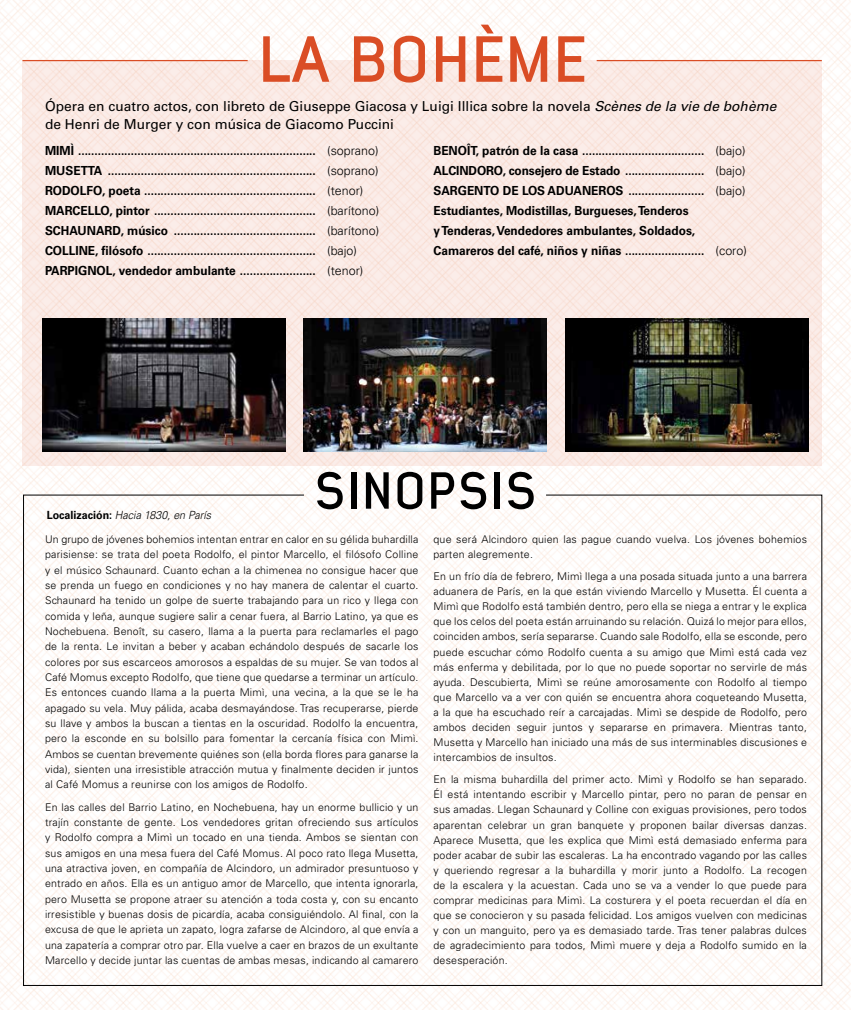
<style>
.page{position:relative;width:851px;height:1010px;background:#fff}
.page>*{position:absolute;margin:0;border:0;box-sizing:border-box;transform-origin:0 0}
.t1{font:700 62.5px "Early Times";letter-spacing:.01em;color:#da4d25}
.t2{font:700 50px "Early Times";letter-spacing:.01em;color:#000}
.t3{font:13.75px/18.1px "Univers LT Std";color:#000}
.t4{font:700 12.5px/20px "Univers LT Std";color:#000;text-align:justify;scale:.95 1}
.t5{font:300 12.5px/20px "Univers LT Std";color:#000}
.t6{font:italic 300 11.25px "Univers LT Std";color:#000;scale:.95 1}
.t7{font:300 10.62px/15.4px "Univers LT Std";letter-spacing:.02em;color:#000;text-align:justify}
.s1{font-style:italic}
.s2{font-weight:700;font-style:normal}
</style>
<div class="page">
<img style="left:0;top:0;width:850px;height:1010px">
<svg style="left:23px;top:494px;width:799px;height:492px"></svg>
<div style="left:22px;top:61px;width:799px;height:405px;background:linear-gradient(to right,#f8e7e2,#f8e7e1)"></div>
<hr style="left:22px;top:60px;width:226px;height:1px;background:#da4d25">
<hr style="left:596px;top:60px;width:225px;height:1px;background:#da4d25">
<img style="left:43px;top:319px;width:242px;height:132px">
<img style="left:565px;top:319px;width:243px;height:132px">
<img style="left:304px;top:319px;width:242px;height:132px">
<h1 class="t1" style="left:258px;top:25px;width:330px">LA BOHÈME</h1>
<p class="t3" style="left:45px;top:97px;width:732px">Ópera en cuatro actos, con libreto de Giuseppe Giacosa y Luigi Illica sobre la novela <span class="s1">Scènes de la vie de bohème </span>de Henri de Murger y con música de Giacomo Puccini</p>
<p class="t4" style="left:45px;top:141px;width:286px">MIMÌ ........................................................................<br>MUSETTA ...............................................................<br>RODOLFO, poeta ....................................................<br>MARCELLO, pintor .................................................<br>SCHAUNARD, músico ...........................................<br>COLLINE, filósofo ...................................................<br>PARPIGNOL, vendedor ambulante .......................</p>
<p class="t4" style="left:433px;top:141px;width:286px;text-align:left">BENOÎT, patrón de la casa .....................................<br>ALCINDORO, consejero de Estado ........................<br>SARGENTO DE LOS ADUANEROS .......................<br>Estudiantes, Modistillas, Burgueses, Tenderos<br>y Tenderas, Vendedores ambulantes, Soldados, Camareros del café, niños y niñas ........................</p>
<p class="t5" style="left:327px;top:141px;width:54px">(soprano) (soprano) (tenor) (barítono) (barítono) (bajo) (tenor)</p>
<p class="t5" style="left:715px;top:141px;width:31px;text-align:justify">(bajo) (bajo) (bajo)</p>
<p class="t5" style="left:715px;top:241px;width:33px">(coro)</p>
<p class="t6" style="left:47px;top:508px;width:174px"><span class="s2">Localización:</span> Hacia 1830, en París</p>
<h2 class="t2" style="left:314px;top:463px;width:224px">SINOPSIS</h2>
<p class="t7" style="left:45px;top:531px;width:375px">Un grupo de jóvenes bohemios intentan entrar en calor en su gélida buhardilla parisiense: se trata del poeta Rodolfo, el pintor Marcello, el filósofo Colline y el músico Schaunard. Cuanto echan a la chimenea no consigue hacer que se prenda un fuego en condiciones y no hay manera de calentar el cuarto.<br>Schaunard ha tenido un golpe de suerte trabajando para un rico y llega con comida y leña, aunque sugiere salir a cenar fuera, al Barrio Latino, ya que es Nochebuena. Benoît, su casero, llama a la puerta para reclamarles el pago de la renta. Le invitan a beber y acaban echándolo después de sacarle los colores por sus escarceos amorosos a espaldas de su mujer. Se van todos al Café Momus excepto Rodolfo, que tiene que quedarse a terminar un artículo.<br>Es entonces cuando llama a la puerta Mimì, una vecina, a la que se le ha apagado su vela. Muy pálida, acaba desmayándose. Tras recuperarse, pierde su llave y ambos la buscan a tientas en la oscuridad. Rodolfo la encuentra, pero la esconde en su bolsillo para fomentar la cercanía física con Mimì.<br>Ambos se cuentan brevemente quiénes son (ella borda flores para ganarse la vida), sienten una irresistible atracción mutua y finalmente deciden ir juntos al Café Momus a reunirse con los amigos de Rodolfo.</p>
<p class="t7" style="left:45px;top:799px;width:375px">En las calles del Barrio Latino, en Nochebuena, hay un enorme bullicio y un trajín constante de gente. Los vendedores gritan ofreciendo sus artículos y Rodolfo compra a Mimì un tocado en una tienda. Ambos se sientan con sus amigos en una mesa fuera del Café Momus. Al poco rato llega Musetta, una atractiva joven, en compañía de Alcindoro, un admirador presuntuoso y entrado en años. Ella es un antiguo amor de Marcello, que intenta ignorarla, pero Musetta se propone atraer su atención a toda costa y, con su encanto irresistible y buenas dosis de picardía, acaba consiguiéndolo. Al final, con la excusa de que le aprieta un zapato, logra zafarse de Alcindoro, al que envía a una zapatería a comprar otro par. Ella vuelve a caer en brazos de un exultante Marcello y decide juntar las cuentas de ambas mesas, indicando al camarero</p>
<p class="t7" style="left:433px;top:532px;width:375px">que será Alcindoro quien las pague cuando vuelva. Los jóvenes bohemios parten alegremente.</p>
<p class="t7" style="left:433px;top:569px;width:375px">En un frío día de febrero, Mimì llega a una posada situada junto a una barrera aduanera de París, en la que están viviendo Marcello y Musetta. Él cuenta a Mimì que Rodolfo está también dentro, pero ella se niega a entrar y le explica que los celos del poeta están arruinando su relación. Quizá lo mejor para ellos, coinciden ambos, sería separarse. Cuando sale Rodolfo, ella se esconde, pero puede escuchar cómo Rodolfo cuenta a su amigo que Mimì está cada vez más enferma y debilitada, por lo que no puede soportar no servirle de más ayuda. Descubierta, Mimì se reúne amorosamente con Rodolfo al tiempo que Marcello va a ver con quién se encuentra ahora coqueteando Musetta, a la que ha escuchado reír a carcajadas. Mimì se despide de Rodolfo, pero ambos deciden seguir juntos y separarse en primavera. Mientras tanto, Musetta y Marcello han iniciado una más de sus interminables discusiones e intercambios de insultos.</p>
<p class="t7" style="left:433px;top:772px;width:375px">En la misma buhardilla del primer acto. Mimì y Rodolfo se han separado.<br>Él está intentando escribir y Marcello pintar, pero no paran de pensar en sus amadas. Llegan Schaunard y Colline con exiguas provisiones, pero todos aparentan celebrar un gran banquete y proponen bailar diversas danzas.<br>Aparece Musetta, que les explica que Mimì está demasiado enferma para poder acabar de subir las escaleras. La ha encontrado vagando por las calles y queriendo regresar a la buhardilla y morir junto a Rodolfo. La recogen de la escalera y la acuestan. Cada uno se va a vender lo que puede para comprar medicinas para Mimì. La costurera y el poeta recuerdan el día en que se conocieron y su pasada felicidad. Los amigos vuelven con medicinas y con un manguito, pero ya es demasiado tarde. Tras tener palabras dulces de agradecimiento para todos, Mimì muere y deja a Rodolfo sumido en la desesperación.</p>
</div>
